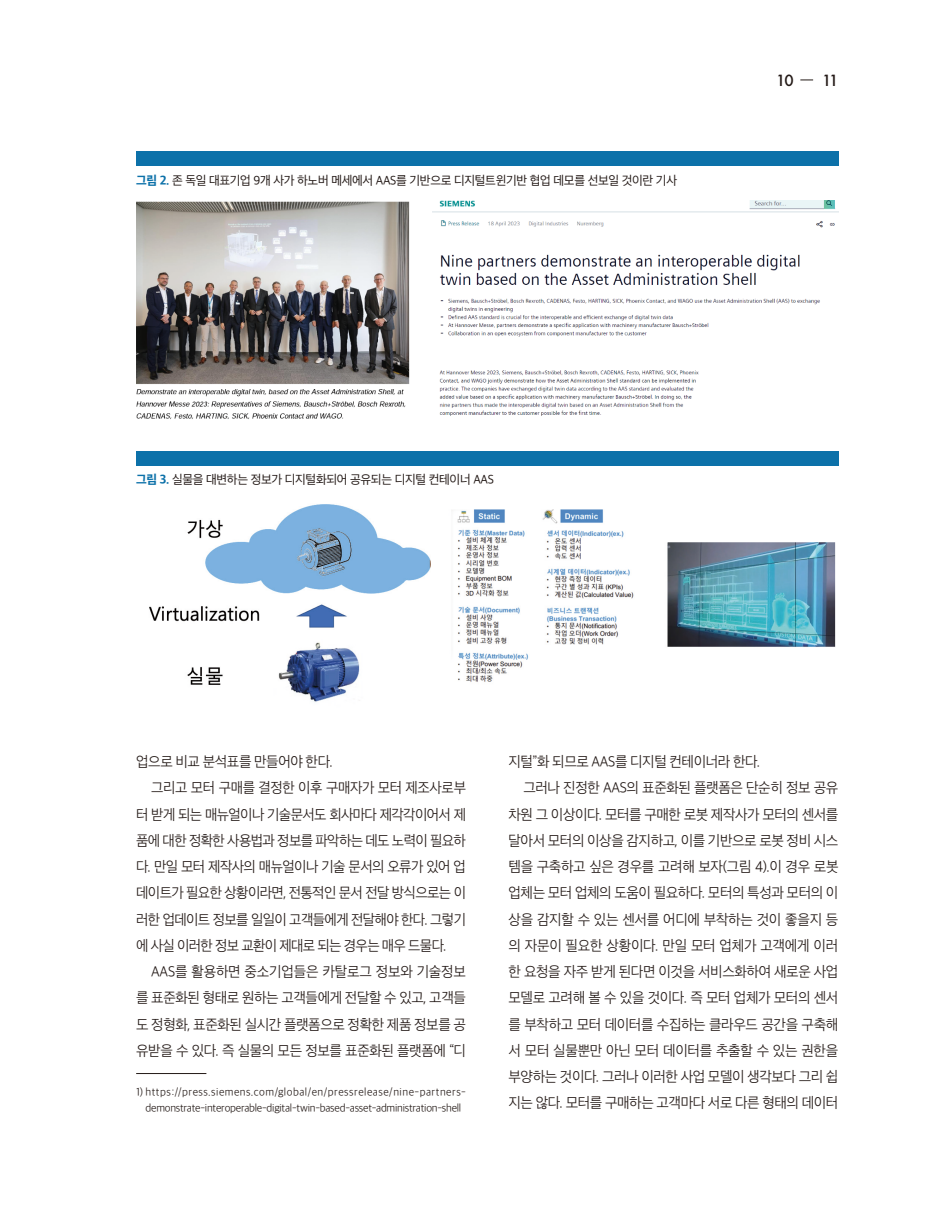
<style>
.page{position:relative;width:932px;height:1208px;background:#fff}
.page>*{position:absolute;margin:0;border:0;box-sizing:border-box;transform-origin:0 0}
.본문고딕_10{font:300 15px/26.2px "Apple SD Gothic Neo";letter-spacing:-.025em;color:#231916;text-align:justify;scale:.96 1}
.본문고딕_10-2{font:300 15px/26.2px "Apple SD Gothic Neo";letter-spacing:-.025em;color:#231916;text-align:justify;scale:.95 1}
.t1{font:500 15px "Futura";color:#231916}
.표_그림_제목_8_5{font:12.75px "Apple SD Gothic Neo";letter-spacing:-.025em;color:#231916}
.캡션_7_5{font:300 11.25px/16.5px "Apple SD Gothic Neo";letter-spacing:-.02em;color:#231916;text-align:center}
.s1{font-weight:800;color:#0c71a9}
</style>
<div class="page">
<svg style="left:800px;top:80px;width:12px;height:1px"></svg>
<div style="left:136px;top:151px;width:702px;height:15px;background:#0c71a9"></div>
<div style="left:136px;top:451px;width:702px;height:15px;background:#0c71a9"></div>
<img style="left:136px;top:200px;width:702px;height:219px">
<img style="left:149px;top:504px;width:687px;height:198px">
<hr style="left:136px;top:1073px;width:70px;height:1px;background:#231916">
<p class="표_그림_제목_8_5" style="left:136px;top:173px;width:542px"><span class="s1">그림 2.</span> 존 독일 대표기업 9개 사가 하노버 메세에서 AAS를 기반으로 디지털트윈기반 협업 데모를 선보일 것이란 기사</p>
<p class="t1" style="left:776px;top:70px;width:19px">10</p>
<p class="t1" style="left:821px;top:70px;width:18px">11</p>
<p class="표_그림_제목_8_5" style="left:136px;top:473px;width:359px"><span class="s1">그림 3.</span> 실물을 대변하는 정보가 디지털화되어 공유되는 디지털 컨테이너 AAS</p>
<p class="본문고딕_10" style="left:136px;top:749px;width:206px">업으로 비교 분석표를 만들어야 한다.</p>
<p class="본문고딕_10-2" style="left:136px;top:775px;width:348px;text-indent:15px">그리고 모터 구매를 결정한 이후 구매자가 모터 제조사로부 터 받게 되는 매뉴얼이나 기술문서도 회사마다 제각각이어서 제 품에 대한 정확한 사용법과 정보를 파악하는 데도 노력이 필요하 다. 만일 모터 제작사의 매뉴얼이나 기술 문서의 오류가 있어 업 데이트가 필요한 상황이라면, 전통적인 문서 전달 방식으로는 이 러한 업데이트 정보를 일일이 고객들에게 전달해야 한다. 그렇기 에 사실 이러한 정보 교환이 제대로 되는 경우는 매우 드물다.</p>
<p class="본문고딕_10" style="left:136px;top:959px;width:345px;text-indent:15px">AAS를 활용하면 중소기업들은 카탈로그 정보와 기술정보 를 표준화된 형태로 원하는 고객들에게 전달할 수 있고, 고객들 도 정형화, 표준화된 실시간 플랫폼으로 정확한 제품 정보를 공 유받을 수 있다. 즉 실물의 모든 정보를 표준화된 플랫폼에 “디</p>
<p class="캡션_7_5" style="left:136px;top:1084px;width:331px">1) https://press.siemens.com/global/en/pressrelease/nine-partners&shy;demonstrate-interoperable-digital-twin-based-asset-administration-shell</p>
<p class="본문고딕_10" style="left:508px;top:749px;width:263px">지털”화 되므로 AAS를 디지털 컨테이너라 한다.</p>
<p class="본문고딕_10" style="left:508px;top:775px;width:345px;text-indent:15px">그러나 진정한 AAS의 표준화된 플랫폼은 단순히 정보 공유 차원 그 이상이다. 모터를 구매한 로봇 제작사가 모터의 센서를 달아서 모터의 이상을 감지하고, 이를 기반으로 로봇 정비 시스 템을 구축하고 싶은 경우를 고려해 보자(그림 4).이 경우 로봇 업체는 모터 업체의 도움이 필요하다. 모터의 특성과 모터의 이 상을 감지할 수 있는 센서를 어디에 부착하는 것이 좋을지 등 의 자문이 필요한 상황이다. 만일 모터 업체가 고객에게 이러 한 요청을 자주 받게 된다면 이것을 서비스화하여 새로운 사업 모델로 고려해 볼 수 있을 것이다. 즉 모터 업체가 모터의 센서 를 부착하고 모터 데이터를 수집하는 클라우드 공간을 구축해 서 모터 실물뿐만 아닌 모터 데이터를 추출할 수 있는 권한을 부양하는 것이다. 그러나 이러한 사업 모델이 생각보다 그리 쉽 지는 않다. 모터를 구매하는 고객마다 서로 다른 형태의 데이터</p>
</div>
